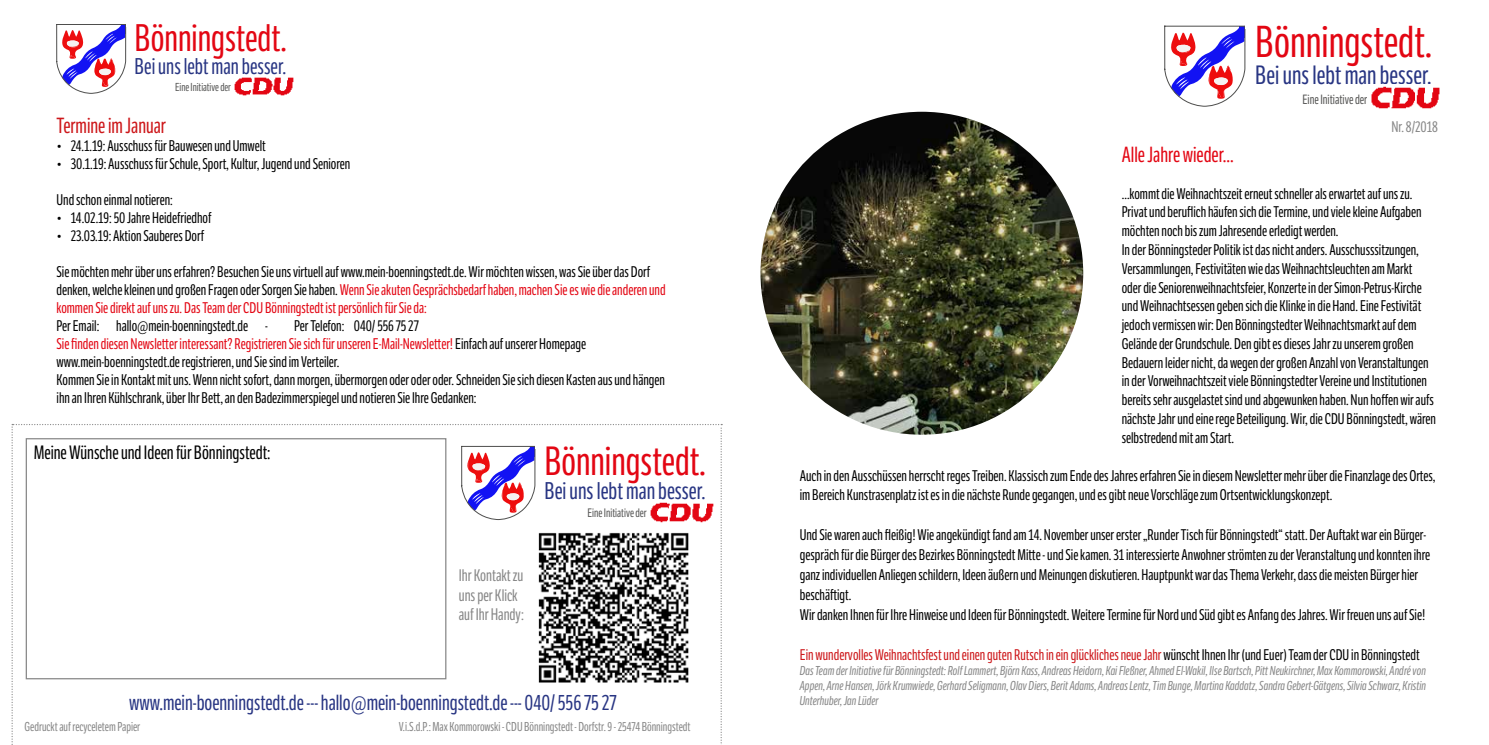
<style>
.page{position:relative;width:1489px;height:745px;background:#fff}
.page>*{position:absolute;margin:0;border:0;box-sizing:border-box;transform-origin:0 0}
.t1{font:43.38px "LFT Etica Compressed";color:#e30613}
.t2{font:39.62px "LFT Etica Compressed";color:#e30613}
.t3{font:37.25px "LFT Etica Compressed";color:#e30613}
.t4{font:25.62px "LFT Etica Compressed";letter-spacing:.005em;color:#283583}
.t5{font:23.5px "LFT Etica Compressed";letter-spacing:.005em;color:#283583}
.t6{font:22.12px "LFT Etica Compressed";letter-spacing:.005em;color:#283583}
.t7{font:21.25px "LFT Etica Compressed";color:#283583}
.t8{font:21.25px "LFT Etica Compressed";color:#e30613}
.t9{font:21.25px "LFT Etica Compressed";color:#cd171a}
.t10{font:18.75px "LFT Etica Compressed";color:#000}
.t11{font:16.25px/19.5px "LFT Etica Compressed";color:#878787}
.t12{font:15px/18.8px "LFT Etica Compressed";color:#000}
.t13{font:15px "LFT Etica Compressed";color:#cd171a}
.t14{font:15px "LFT Etica Compressed";color:#878787}
.t15{font:13px "LFT Etica Compressed";color:#575756}
.t16{font:italic 12.5px/15px "LFT Etica Compressed";color:#878787;text-align:justify}
.t17{font:12.5px "LFT Etica Compressed";color:#878787}
.t18{font:11.88px "LFT Etica Compressed";color:#575756}
.t19{font:11.25px "LFT Etica Compressed";color:#575756}
.s1{color:#e30613}
.s2{color:#000}
</style>
<div class="page">
<svg style="left:1164px;top:25px;width:82px;height:82px"></svg>
<img style="left:1371px;top:86px;width:69px;height:23px">
<svg style="left:12px;top:424px;width:710px;height:321px"></svg>
<img style="left:647px;top:500px;width:69px;height:23px">
<div style="left:26px;top:438px;width:420px;height:241px;border:1px solid #878787"></div>
<img style="left:760px;top:112px;width:323px;height:322px;border-radius:161px">
<svg style="left:56px;top:24px;width:71px;height:70px"></svg>
<img style="left:234px;top:77px;width:60px;height:19px">
<h3 class="t3" style="left:135px;top:17px;width:154px">Bönningstedt.</h3>
<p class="t19" style="left:175px;top:81px;width:57px">Eine Initiative der</p>
<h3 class="t6" style="left:135px;top:53px;width:153px">Bei uns lebt man besser.</h3>
<h3 class="t9" style="left:57px;top:113px;width:111px">Termine im Januar</h3>
<p class="t12" style="left:57px;top:136px;width:211px">• 24.1.19: Ausschuss für Bauwesen und Umwelt</p>
<p class="t12" style="left:57px;top:154px;width:295px">• 30.1.19: Ausschuss für Schule, Sport, Kultur, Jugend und Senioren</p>
<p class="t12" style="left:57px;top:190px;width:118px">Und schon einmal notieren:</p>
<p class="t12" style="left:57px;top:208px;width:156px">• 14.02.19: 50 Jahre Heidefriedhof</p>
<p class="t12" style="left:57px;top:226px;width:149px">• 23.03.19: Aktion Sauberes Dorf</p>
<p class="t12" style="left:57px;top:263px;width:610px;line-height:18px">Sie möchten mehr über uns erfahren? Besuchen Sie uns virtuell auf www.mein-boenningstedt.de. Wir möchten wissen, was Sie über das Dorf denken, welche kleinen und großen Fragen oder Sorgen Sie haben. <span class="s1">Wenn Sie akuten Gesprächsbedarf haben, machen Sie es wie die anderen und kommen Sie direkt auf uns zu. Das Team der CDU Bönningstedt ist persönlich für Sie da:</span></p>
<p class="t12" style="left:57px;top:316px;width:213px">Per Email: hallo@mein-boenningstedt.de -</p>
<p class="t12" style="left:57px;top:317px;width:609px;line-height:18px;text-indent:238px">Per Telefon: 040/ 556 75 27<br><span class="s1">Sie finden diesen Newsletter interessant? Registrieren Sie sich für unseren E-Mail-Newsletter!</span> Einfach auf unserer Homepage www.mein-boenningstedt.de registrieren, und Sie sind im Verteiler.<br>Kommen Sie in Kontakt mit uns. Wenn nicht sofort, dann morgen, übermorgen oder oder oder. Schneiden Sie sich diesen Kasten aus und hängen ihn an Ihren Kühlschrank, über Ihr Bett, an den Badezimmerspiegel und notieren Sie Ihre Gedanken:</p>
<p class="t10" style="left:34px;top:441px;width:238px">Meine Wünsche und Ideen für Bönningstedt:</p>
<p class="t11" style="left:459px;top:566px;width:66px">Ihr Kontakt zu uns per Klick auf Ihr Handy:</p>
<h2 class="t2" style="left:544px;top:437px;width:163px">Bönningstedt.</h2>
<p class="t18" style="left:587px;top:505px;width:61px">Eine Initiative der</p>
<h3 class="t5" style="left:544px;top:477px;width:163px">Bei uns lebt man besser.</h3>
<h3 class="t7" style="left:129px;top:689px;width:489px">www.mein-boenningstedt.de --- hallo@mein-boenningstedt.de --- 040/ 556 75 27</h3>
<p class="t17" style="left:25px;top:718px;width:117px">Gedruckt auf recyceletem Papier</p>
<p class="t17" style="left:398px;top:718px;width:293px">V.i.S.d.P.: Max Kommorowski - CDU Bönningstedt - Dorfstr. 9 - 25474 Bönningstedt</p>
<h1 class="t1" style="left:1255px;top:17px;width:178px">Bönningstedt.</h1>
<p class="t15" style="left:1302px;top:91px;width:66px">Eine Initiative der</p>
<h3 class="t4" style="left:1255px;top:60px;width:178px">Bei uns lebt man besser.</h3>
<p class="t14" style="left:1391px;top:117px;width:48px">Nr. 8/2018</p>
<h3 class="t8" style="left:1121px;top:142px;width:114px">Alle Jahre wieder...</h3>
<p class="t12" style="left:1121px;top:184px;width:315px">...kommt die Weihnachtszeit erneut schneller als erwartet auf uns zu.<br>Privat und beruflich häufen sich die Termine, und viele kleine Aufgaben möchten noch bis zum Jahresende erledigt werden.<br>In der Bönningsteder Politik ist das nicht anders. Ausschusssitzungen, Versammlungen, Festivitäten wie das Weihnachtsleuchten am Markt oder die Seniorenweihnachtsfeier, Konzerte in der Simon-Petrus-Kirche und Weihnachtsessen geben sich die Klinke in die Hand. Eine Festivität jedoch vermissen wir: Den Bönningstedter Weihnachtsmarkt auf dem Gelände der Grundschule. Den gibt es dieses Jahr zu unserem großen Bedauern leider nicht, da wegen der großen Anzahl von Veranstaltungen in der Vorweihnachtszeit viele Bönningstedter Vereine und Institutionen bereits sehr ausgelastet sind und abgewunken haben. Nun hoffen wir aufs nächste Jahr und eine rege Beteiligung. Wir, die CDU Bönningstedt, wären selbstredend mit am Start.</p>
<p class="t12" style="left:799px;top:466px;width:637px">Auch in den Ausschüssen herrscht reges Treiben. Klassisch zum Ende des Jahres erfahren Sie in diesem Newsletter mehr über die Finanzlage des Ortes, im Bereich Kunstrasenplatz ist es in die nächste Runde gegangen, und es gibt neue Vorschläge zum Ortsentwicklungskonzept.</p>
<p class="t12" style="left:799px;top:524px;width:631px;line-height:20px">Und Sie waren auch fleißig! Wie angekündigt fand am 14. November unser erster „Runder Tisch für Bönningstedt“ statt. Der Auftakt war ein Bürger&shy;gespräch für die Bürger des Bezirkes Bönningstedt Mitte - und Sie kamen. 31 interessierte Anwohner strömten zu der Veranstaltung und konnten ihre ganz individuellen Anliegen schildern, Ideen äußern und Meinungen diskutieren. Hauptpunkt war das Thema Verkehr, dass die meisten Bürger hier beschäftigt.<br>Wir danken Ihnen für Ihre Hinweise und Ideen für Bönningstedt. Weitere Termine für Nord und Süd gibt es Anfang des Jahres. Wir freuen uns auf Sie!</p>
<p class="t13" style="left:799px;top:645px;width:621px">Ein wundervolles Weihnachtsfest und einen guten Rutsch in ein glückliches neue Jahr <span class="s2">wünscht Ihnen Ihr (und Euer) Team der CDU in Bönningstedt</span></p>
<p class="t16" style="left:799px;top:663px;width:628px">Das Team der Initiative für Bönningstedt: Rolf Lammert, Björn Kass, Andreas Heidorn, Kai Fleßner, Ahmed El-Wakil, Ilse Bartsch, Pitt Neukirchner, Max Kommorowski, André von Appen, Arne Hansen, Jörk Krumwiede, Gerhard Seligmann, Olav Diers, Berit Adams, Andreas Lentz, Tim Bunge, Martina Kaddatz, Sandra Gebert-Gätgens, Silvia Schwarz, Kristin Unterhuber, Jan Lüder</p>
</div>
